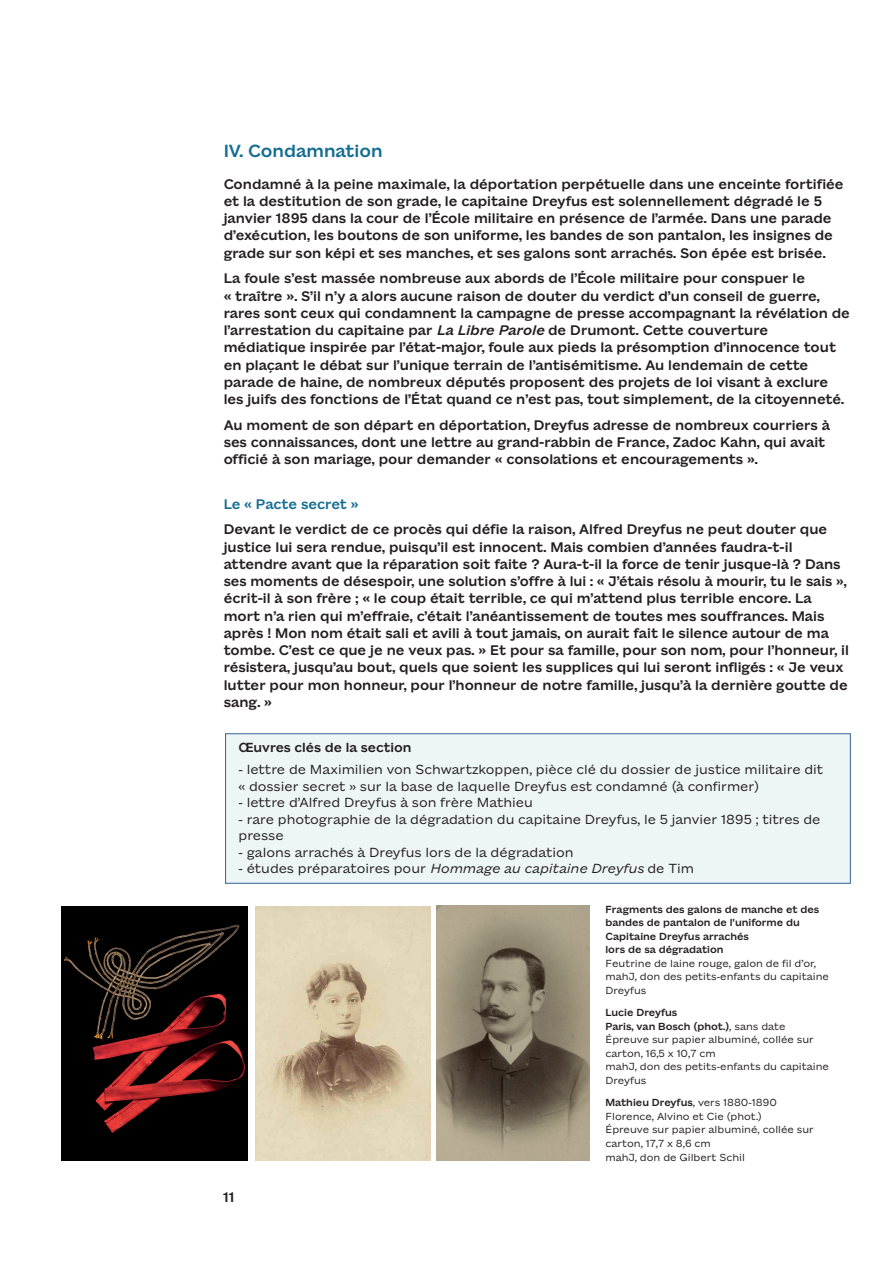
<style>
.page{position:relative;width:893px;height:1263px;background:#fff}
.page>*{position:absolute;margin:0;border:0;box-sizing:border-box;transform-origin:0 0}
.t1{font:500 18px "Mahj";color:#156d92}
.t2{font:500 14.25px/17.2px "Mahj";color:#231f20}
.t3{font:500 14.25px "Mahj";letter-spacing:-.01em;color:#156d92}
.t4{font:13.5px/16.5px "Mahj";color:#231f20}
.t5{font:500 13.5px "Mahj";color:#231f20}
.t6{font:10.5px/13.5px "Mahj";color:#231f20}
.t7{font:500 10.5px/13.5px "Mahj";color:#231f20}
.s1{font-style:italic}
.s2{font-weight:500}
</style>
<div class="page">
<div style="left:226px;top:734px;width:624px;height:149px;background:#edf5f7"></div>
<div style="left:225px;top:733px;width:625px;height:150px;border:1px solid #346594"></div>
<img style="left:61px;top:906px;width:187px;height:254px">
<img style="left:255px;top:906px;width:176px;height:254px">
<img style="left:437px;top:905px;width:153px;height:255px">
<p class="t1" style="left:224px;top:134px;width:161px">IV. Condamnation</p>
<p class="t2" style="left:224px;top:174px;width:621px">Condamné à la peine maximale, la déportation perpétuelle dans une enceinte fortifiée et la destitution de son grade, le capitaine Dreyfus est solennellement dégradé le 5 janvier 1895 dans la cour de l’École militaire en présence de l’armée. Dans une parade d’exécution, les boutons de son uniforme, les bandes de son pantalon, les insignes de grade sur son képi et ses manches, et ses galons sont arrachés. Son épée est brisée.</p>
<p class="t2" style="left:224px;top:268px;width:628px">La foule s’est massée nombreuse aux abords de l’École militaire pour conspuer le<br>« traître ». S’il n’y a alors aucune raison de douter du verdict d’un conseil de guerre, rares sont ceux qui condamnent la campagne de presse accompagnant la révélation de l’arrestation du capitaine par <span class="s1">La Libre Parole</span> de Drumont. Cette couverture médiatique inspirée par l’état-major, foule aux pieds la présomption d’innocence tout en plaçant le débat sur l’unique terrain de l’antisémitisme. Au lendemain de cette parade de haine, de nombreux députés proposent des projets de loi visant à exclure les juifs des fonctions de l’État quand ce n’est pas, tout simplement, de la citoyenneté.</p>
<p class="t2" style="left:224px;top:415px;width:608px">Au moment de son départ en déportation, Dreyfus adresse de nombreux courriers à ses connaissances, dont une lettre au grand-rabbin de France, Zadoc Kahn, qui avait officié à son mariage, pour demander « consolations et encouragements ».</p>
<p class="t3" style="left:224px;top:491px;width:136px">Le « Pacte secret »</p>
<p class="t2" style="left:224px;top:519px;width:627px">Devant le verdict de ce procès qui défie la raison, Alfred Dreyfus ne peut douter que justice lui sera rendue, puisqu’il est innocent. Mais combien d’années faudra-t-il attendre avant que la réparation soit faite ? Aura-t-il la force de tenir jusque-là ? Dans ses moments de désespoir, une solution s’offre à lui : « J’étais résolu à mourir, tu le sais », écrit-il à son frère ; « le coup était terrible, ce qui m’attend plus terrible encore. La mort n’a rien qui m’effraie, c’était l’anéantissement de toutes mes souffrances. Mais après ! Mon nom était sali et avili à tout jamais, on aurait fait le silence autour de ma tombe. C’est ce que je ne veux pas. » Et pour sa famille, pour son nom, pour l’honneur, il résistera, jusqu’au bout, quels que soient les supplices qui lui seront infligés : « Je veux lutter pour mon honneur, pour l’honneur de notre famille, jusqu’à la dernière goutte de sang. »</p>
<p class="t5" style="left:238px;top:735px;width:175px">Œuvres clés de la section</p>
<p class="t4" style="left:238px;top:760px;width:586px">- lettre de Maximilien von Schwartzkoppen, pièce clé du dossier de justice militaire dit « dossier secret » sur la base de laquelle Dreyfus est condamné (à confirmer)</p>
<p class="t4" style="left:238px;top:793px;width:296px">- lettre d’Alfred Dreyfus à son frère Mathieu</p>
<p class="t4" style="left:238px;top:809px;width:583px">- rare photographie de la dégradation du capitaine Dreyfus, le 5 janvier 1895 ; titres de presse</p>
<p class="t4" style="left:238px;top:842px;width:337px">- galons arrachés à Dreyfus lors de la dégradation</p>
<p class="t4" style="left:238px;top:859px;width:457px">- études préparatoires pour <span class="s1">Hommage au capitaine Dreyfus</span> de Tim</p>
<p class="t7" style="left:605px;top:901px;width:215px">Fragments des galons de manche et des bandes de pantalon de l'uniforme du<br>Capitaine Dreyfus arrachés<br>lors de sa dégradation</p>
<p class="t6" style="left:605px;top:955px;width:225px">Feutrine de laine rouge, galon de fil d’or, mahJ, don des petits-enfants du capitaine<br>Dreyfus</p>
<p class="t6" style="left:605px;top:1005px;width:225px"><span class="s2">Lucie Dreyfus<br>Paris, van Bosch (phot.)</span>, sans date<br>Épreuve sur papier albuminé, collée sur carton, 16,5 x 10,7 cm<br>mahJ, don des petits-enfants du capitaine<br>Dreyfus</p>
<p class="t6" style="left:605px;top:1095px;width:210px"><span class="s2">Mathieu Dreyfus</span>, vers 1880-1890<br>Florence, Alvino et Cie (phot.)<br>Épreuve sur papier albuminé, collée sur carton, 17,7 x 8,6 cm<br>mahJ, don de Gilbert Schil</p>
<p class="t2" style="left:223px;top:1187px;width:13px">11</p>
</div>
